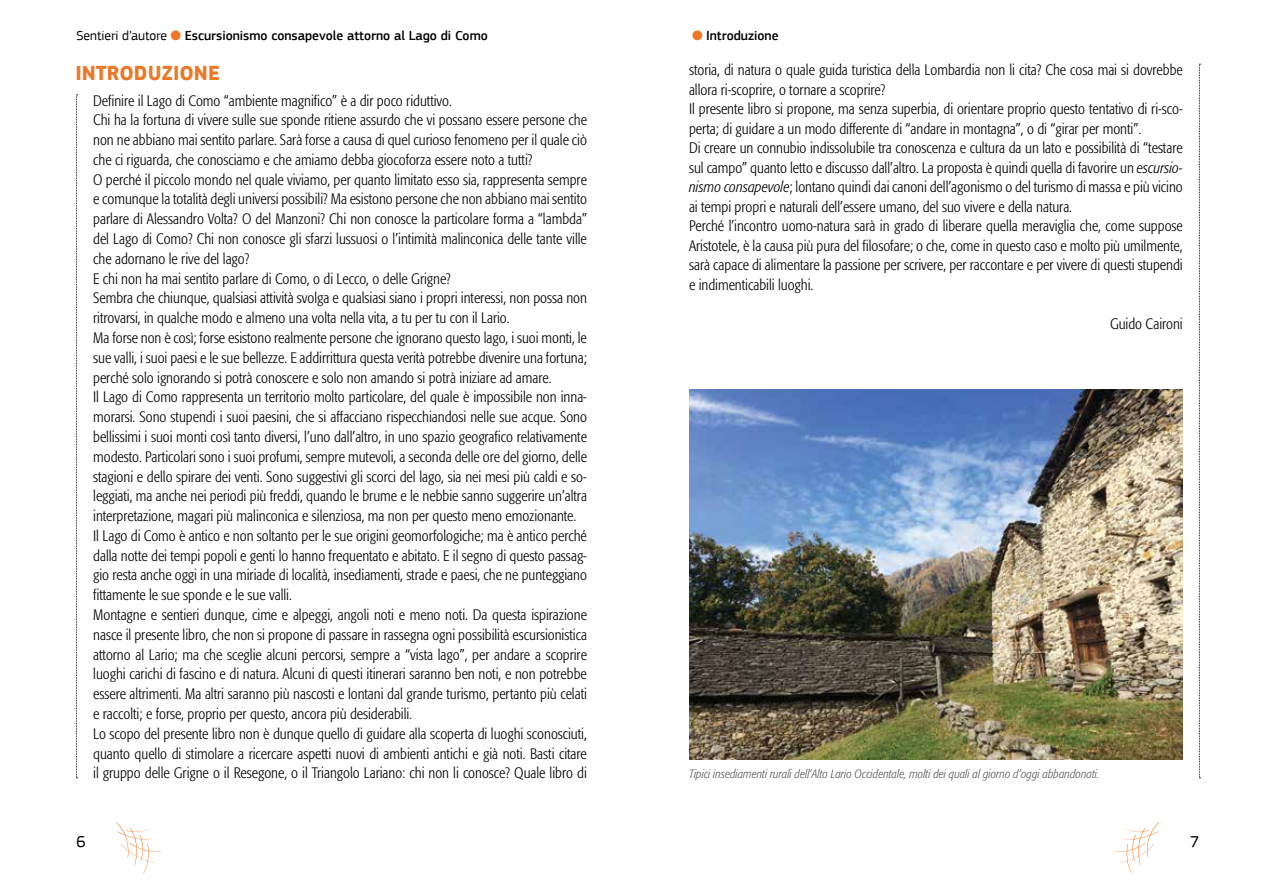
<style>
.page{position:relative;width:1276px;height:893px;background:#fff}
.page>*{position:absolute;margin:0;border:0;box-sizing:border-box;transform-origin:0 0}
.t1{font:700 21px "PF Square Sans Pro";color:#ee7725}
.t2{font:16.5px "PF Square Sans Pro";color:#000}
.t3{font:300 condensed 15px/19.8px "Formata";color:#000}
.t4{font:500 13.5px "PF Square Sans Pro";color:#000}
.t5{font:italic 300 condensed 12px "Formata";color:#58595b}
.s1{font-weight:400}
.s2{color:#ee7725}
.s3{font-style:italic}
</style>
<div class="page">
<svg style="left:116px;top:822px;width:45px;height:51px"></svg>
<svg style="left:1114px;top:822px;width:45px;height:51px"></svg>
<svg style="left:1199px;top:64px;width:1px;height:714px"></svg>
<svg style="left:76px;top:95px;width:2px;height:683px"></svg>
<img style="left:689px;top:390px;width:493px;height:370px">
<p class="t4" style="left:77px;top:28px;width:413px"><span class="s1">Sentieri d’autore</span> <span class="s2">●</span> Escursionismo consapevole attorno al Lago di Como</p>
<p class="t1" style="left:75px;top:60px;width:146px">INTRODUZIONE</p>
<p class="t3" style="left:93px;top:91px;width:495px">Definire il Lago di Como “ambiente magnifico” è a dir poco riduttivo.<br>Chi ha la fortuna di vivere sulle sue sponde ritiene assurdo che vi possano essere persone che non ne abbiano mai sentito parlare. Sarà forse a causa di quel curioso fenomeno per il quale ciò che ci riguarda, che conosciamo e che amiamo debba giocoforza essere noto a tutti?<br>O perché il piccolo mondo nel quale viviamo, per quanto limitato esso sia, rappresenta sempre e comunque la totalità degli universi possibili? Ma esistono persone che non abbiano mai sentito parlare di Alessandro Volta? O del Manzoni? Chi non conosce la particolare forma a “lambda” del Lago di Como? Chi non conosce gli sfarzi lussuosi o l’intimità malinconica delle tante ville che adornano le rive del lago?<br>E chi non ha mai sentito parlare di Como, o di Lecco, o delle Grigne?<br>Sembra che chiunque, qualsiasi attività svolga e qualsiasi siano i propri interessi, non possa non ritrovarsi, in qualche modo e almeno una volta nella vita, a tu per tu con il Lario.<br>Ma forse non è così; forse esistono realmente persone che ignorano questo lago, i suoi monti, le sue valli, i suoi paesi e le sue bellezze. E addirrittura questa verità potrebbe divenire una fortuna; perché solo ignorando si potrà conoscere e solo non amando si potrà iniziare ad amare.<br>Il Lago di Como rappresenta un territorio molto particolare, del quale è impossibile non inna&shy;morarsi. Sono stupendi i suoi paesini, che si affacciano rispecchiandosi nelle sue acque. Sono bellissimi i suoi monti così tanto diversi, l’uno dall’altro, in uno spazio geografico relativamente modesto. Particolari sono i suoi profumi, sempre mutevoli, a seconda delle ore del giorno, delle stagioni e dello spirare dei venti. Sono suggestivi gli scorci del lago, sia nei mesi più caldi e so&shy;leggiati, ma anche nei periodi più freddi, quando le brume e le nebbie sanno suggerire un’altra interpretazione, magari più malinconica e silenziosa, ma non per questo meno emozionante.<br>Il Lago di Como è antico e non soltanto per le sue origini geomorfologiche; ma è antico perché dalla notte dei tempi popoli e genti lo hanno frequentato e abitato. E il segno di questo passag&shy;gio resta anche oggi in una miriade di località, insediamenti, strade e paesi, che ne punteggiano fittamente le sue sponde e le sue valli.<br>Montagne e sentieri dunque, cime e alpeggi, angoli noti e meno noti. Da questa ispirazione nasce il presente libro, che non si propone di passare in rassegna ogni possibilità escursionistica attorno al Lario; ma che sceglie alcuni percorsi, sempre a “vista lago”, per andare a scoprire luoghi carichi di fascino e di natura. Alcuni di questi itinerari saranno ben noti, e non potrebbe essere altrimenti. Ma altri saranno più nascosti e lontani dal grande turismo, pertanto più celati e raccolti; e forse, proprio per questo, ancora più desiderabili.<br>Lo scopo del presente libro non è dunque quello di guidare alla scoperta di luoghi sconosciuti, quanto quello di stimolare a ricercare aspetti nuovi di ambienti antichi e già noti. Basti citare il gruppo delle Grigne o il Resegone, o il Triangolo Lariano: chi non li conosce? Quale libro di</p>
<p class="t4" style="left:692px;top:28px;width:88px"><span class="s2">●</span> Introduzione</p>
<p class="t3" style="left:689px;top:60px;width:495px">storia, di natura o quale guida turistica della Lombardia non li cita? Che cosa mai si dovrebbe allora ri-scoprire, o tornare a scoprire?<br>Il presente libro si propone, ma senza superbia, di orientare proprio questo tentativo di ri-sco&shy;perta; di guidare a un modo differente di “andare in montagna”, o di “girar per monti”.<br>Di creare un connubio indissolubile tra conoscenza e cultura da un lato e possibilità di “testare sul campo” quanto letto e discusso dall’altro. La proposta è quindi quella di favorire un <span class="s3">escursio&shy;nismo consapevole</span>; lontano quindi dai canoni dell’agonismo o del turismo di massa e più vicino ai tempi propri e naturali dell’essere umano, del suo vivere e della natura.<br>Perché l’incontro uomo-natura sarà in grado di liberare quella meraviglia che, come suppose Aristotele, è la causa più pura del filosofare; o che, come in questo caso e molto più umilmente, sarà capace di alimentare la passione per scrivere, per raccontare e per vivere di questi stupendi e indimenticabili luoghi.</p>
<p class="t3" style="left:1110px;top:314px;width:74px">Guido Caironi</p>
<p class="t5" style="left:689px;top:767px;width:412px">Tipici insediamenti rurali dell’Alto Lario Occidentale, molti dei quali al giorno d’oggi abbandonati.</p>
<p class="t2" style="left:77px;top:832px;width:11px">6</p>
<p class="t2" style="left:1190px;top:832px;width:11px">7</p>
</div>
